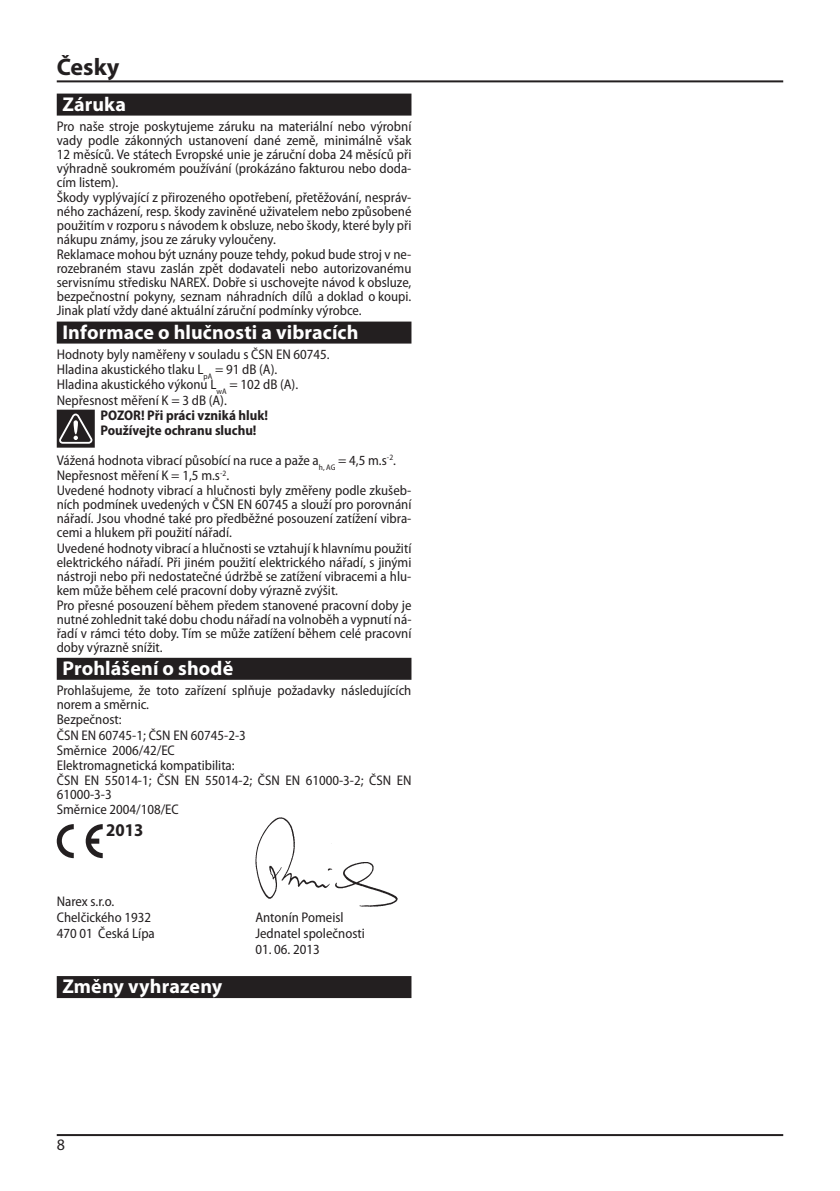
<style>
.page{position:relative;width:840px;height:1191px;background:#fff}
.page>*{position:absolute;margin:0;border:0;box-sizing:border-box;transform-origin:0 0}
.t1{font:700 24px "Myriad Pro";color:#231f20}
.t2{font:700 20px "Myriad Pro";letter-spacing:.005em;color:#fff}
.t3{font:700 semi-condensed 18px "Myriad Pro";color:#231f20}
.t4{font:16px "Myriad Pro";color:#231f20}
.t5{font:semi-condensed 14px/14.2px "Myriad Pro";color:#231f20}
.t6{font:700 semi-condensed 14px/15.2px "Myriad Pro";color:#231f20}
</style>
<div class="page">
<hr style="left:57px;top:80px;width:725px;height:2px;background:#231f20">
<hr style="left:57px;top:1134px;width:725px;height:2px;background:#231f20">
<div style="left:57px;top:94px;width:354px;height:22px;background:#231f20"></div>
<div style="left:57px;top:321px;width:354px;height:22px;background:#231f20"></div>
<div style="left:57px;top:658px;width:354px;height:22px;background:#231f20"></div>
<div style="left:57px;top:976px;width:354px;height:22px;background:#231f20"></div>
<svg style="left:57px;top:410px;width:38px;height:37px"></svg>
<svg style="left:57px;top:824px;width:46px;height:34px"></svg>
<img style="left:255px;top:817px;width:142px;height:89px">
<h1 class="t1" style="left:57px;top:51px;width:64px">Česky</h1>
<h2 class="t2" style="left:62px;top:91px;width:65px">Záruka</h2>
<p class="t5" style="left:57px;top:120px;width:356px">Pro naše stroje poskytujeme záruku na materiální nebo výrobní vady podle zákonných ustanovení dané země, minimálně však 12 měsíců. Ve státech Evropské unie je záruční doba 24 měsíců při výhradně soukromém používání (prokázáno fakturou nebo doda&shy;cím listem).<br>Škody vyplývající z přirozeného opotřebení, přetěžování, nespráv&shy;ného zacházení, resp. škody zaviněné uživatelem nebo způsobené použitím v rozporu s návodem k obsluze, nebo škody, které byly při nákupu známy, jsou ze záruky vyloučeny.<br>Reklamace mohou být uznány pouze tehdy, pokud bude stroj v ne&shy;rozebraném stavu zaslán zpět dodavateli nebo autorizovanému servisnímu středisku NAREX. Dobře si uschovejte návod k obsluze, bezpečnostní pokyny, seznam náhradních dílů a doklad o koupi.<br>Jinak platí vždy dané aktuální záruční podmínky výrobce.</p>
<h2 class="t2" style="left:62px;top:319px;width:297px">Informace o hlučnosti a vibracích</h2>
<p class="t5" style="left:57px;top:347px;width:274px;line-height:15.2px">Hodnoty byly naměřeny v souladu s ČSN EN 60745.<br>Hladina akustického tlaku L<sub>pA</sub> = 91 dB (A).<br>Hladina akustického výkonu L<sub>wA</sub> = 102 dB (A).<br>Nepřesnost měření K = 3 dB (A).</p>
<p class="t6" style="left:100px;top:407px;width:169px">POZOR! Při práci vzniká hluk!<br>Používejte ochranu sluchu!</p>
<p class="t5" style="left:57px;top:453px;width:356px">Vážená hodnota vibrací působící na ruce a paže a<sub>h,</sub> <sub>AG</sub> = 4,5 m.s<sup>-2</sup>.<br>Nepřesnost měření K = 1,5 m.s<sup>-2</sup>.<br>Uvedené hodnoty vibrací a hlučnosti byly změřeny podle zkušeb&shy;ních podmínek uvedených v ČSN EN 60745 a slouží pro porovnání nářadí. Jsou vhodné také pro předběžné posouzení zatížení vibra&shy;cemi a hlukem při použití nářadí.<br>Uvedené hodnoty vibrací a hlučnosti se vztahují k hlavnímu použití elektrického nářadí. Při jiném použití elektrického nářadí, s jinými nástroji nebo při nedostatečné údržbě se zatížení vibracemi a hlu&shy;kem může během celé pracovní doby výrazně zvýšit.<br>Pro přesné posouzení během předem stanovené pracovní doby je nutné zohlednit také dobu chodu nářadí na volnoběh a vypnutí ná&shy;řadí v rámci této doby. Tím se může zatížení během celé pracovní doby výrazně snížit.</p>
<h2 class="t2" style="left:62px;top:655px;width:172px">Prohlášení o shodě</h2>
<p class="t5" style="left:57px;top:683px;width:356px;line-height:14.8px">Prohlašujeme, že toto zařízení splňuje požadavky následujících norem a směrnic.<br>Bezpečnost:<br>ČSN EN 60745-1; ČSN EN 60745-2-3<br>Směrnice 2006/42/EC<br>Elektromagnetická kompatibilita:<br>ČSN EN 55014-1; ČSN EN 55014-2; ČSN EN 61000-3-2; ČSN EN<br>61000-3-3<br>Směrnice 2004/108/EC</p>
<p class="t3" style="left:106px;top:820px;width:39px">2013</p>
<p class="t5" style="left:57px;top:893px;width:96px;line-height:16px">Narex s.r.o.<br>Chelčického 1932</p>
<p class="t5" style="left:255px;top:910px;width:90px">Antonín Pomeisl</p>
<p class="t5" style="left:57px;top:926px;width:100px">470 01 Česká Lípa</p>
<p class="t5" style="left:255px;top:926px;width:111px">Jednatel společnosti</p>
<p class="t5" style="left:255px;top:942px;width:66px">01. 06. 2013</p>
<h2 class="t2" style="left:62px;top:973px;width:161px">Změny vyhrazeny</h2>
<p class="t4" style="left:57px;top:1135px;width:10px">8</p>
</div>
